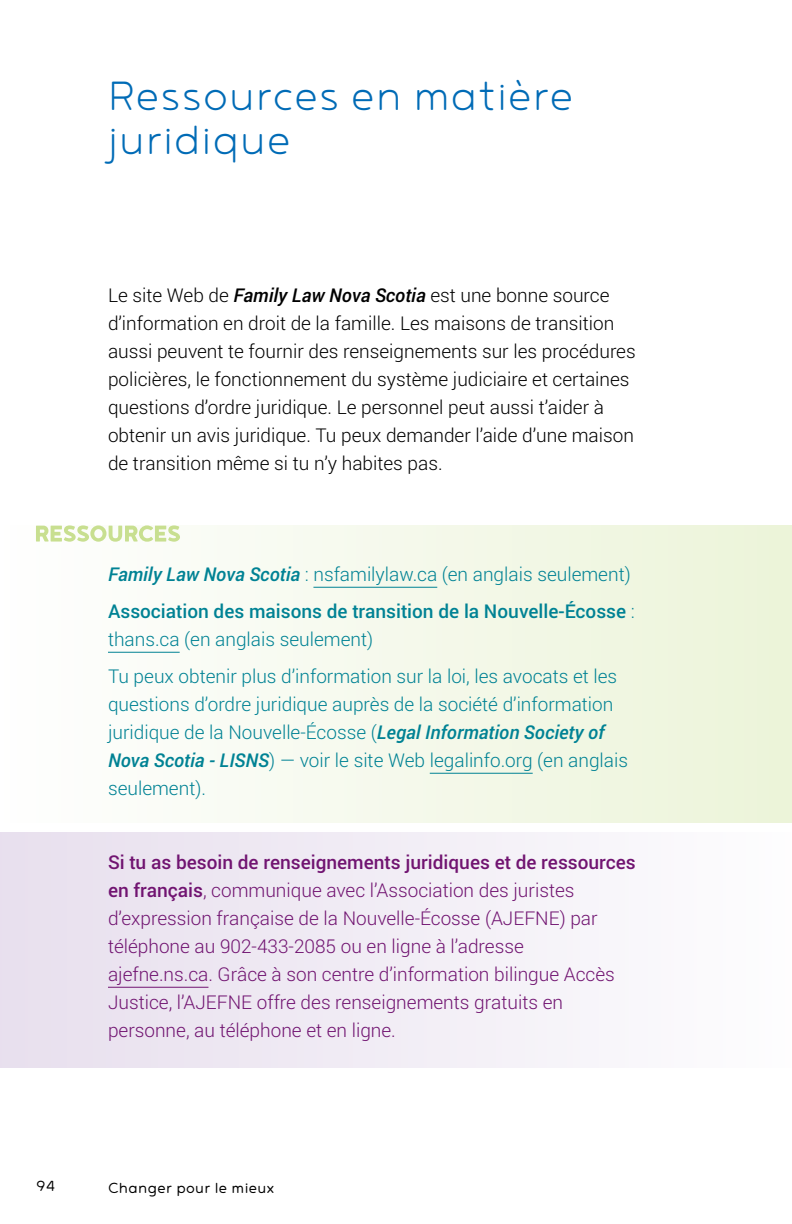
<style>
.page{position:relative;width:792px;height:1224px;background:#fff}
.page>*{position:absolute;margin:0;border:0;box-sizing:border-box;transform-origin:0 0}
.Heading_2{font:50px/44px "Noyh R Extralight";letter-spacing:.02em;color:#006bb6}
.t1{font:300 19px/28px "Roboto";color:#000}
.t2{font:300 19px/28px "Roboto";color:#711471}
.t3{font:300 19px/28px "Roboto";color:#008294}
.t4{font:500 19px/28px "Roboto";color:#008294}
.t5{font:18px "Noyh R Light";letter-spacing:.02em;color:#000}
.s1{font-weight:500;font-style:italic}
.s2{font-weight:300}
.s3{font-weight:500}
</style>
<div class="page">
<div style="left:0;top:525px;width:792px;height:297px;background:linear-gradient(to right,#fefeff,#ecf4d9)"></div>
<div style="left:0;top:832px;width:792px;height:235px;background:linear-gradient(to right,#e7deed,#fdfdfe)"></div>
<hr style="left:313px;top:587px;width:124px;height:1px;background:#008294">
<hr style="left:108px;top:652px;width:72px;height:1px;background:#008294">
<hr style="left:430px;top:773px;width:103px;height:1px;background:#008294">
<hr style="left:108px;top:987px;width:100px;height:1px;background:#711471">
<svg style="left:36px;top:525px;width:144px;height:17px"></svg>
<p class="Heading_2" style="left:108px;top:72px;width:467px">Ressources en matière juridique</p>
<p class="t1" style="left:108px;top:281px;width:529px">Le site Web de <span class="s1">Family Law Nova Scotia</span> est une bonne source d’information en droit de la famille. Les maisons de transition aussi peuvent te fournir des renseignements sur les procédures policières, le fonctionnement du système judiciaire et certaines questions d’ordre juridique. Le personnel peut aussi t’aider à obtenir un avis juridique. Tu peux demander l’aide d’une maison de transition même si tu n’y habites pas.</p>
<p class="t3" style="left:108px;top:560px;width:524px"><span class="s1">Family Law Nova Scotia</span> : nsfamilylaw.ca (en anglais seulement)</p>
<p class="t4" style="left:108px;top:597px;width:528px">Association des maisons de transition de la Nouvelle-Écosse <span class="s2">: thans.ca (en anglais seulement)</span></p>
<p class="t3" style="left:108px;top:662px;width:522px">Tu peux obtenir plus d’information sur la loi, les avocats et les questions d’ordre juridique auprès de la société d’information juridique de la Nouvelle-Écosse (<span class="s1">Legal Information Society of Nova Scotia - LISNS</span>) ― voir le site Web legalinfo.org (en anglais seulement).</p>
<p class="t2" style="left:108px;top:848px;width:529px"><span class="s3">Si tu as besoin de renseignements juridiques et de ressources en français</span>, communique avec l’Association des juristes d’expression française de la Nouvelle-Écosse (AJEFNE) par téléphone au 902-433-2085 ou en ligne à l’adresse<br>ajefne.ns.ca. Grâce à son centre d’information bilingue Accès Justice, l’AJEFNE offre des renseignements gratuits en personne, au téléphone et en ligne.</p>
<p class="t5" style="left:36px;top:1176px;width:21px">94</p>
<p class="t5" style="left:108px;top:1178px;width:168px">Changer pour le mieux</p>
</div>
